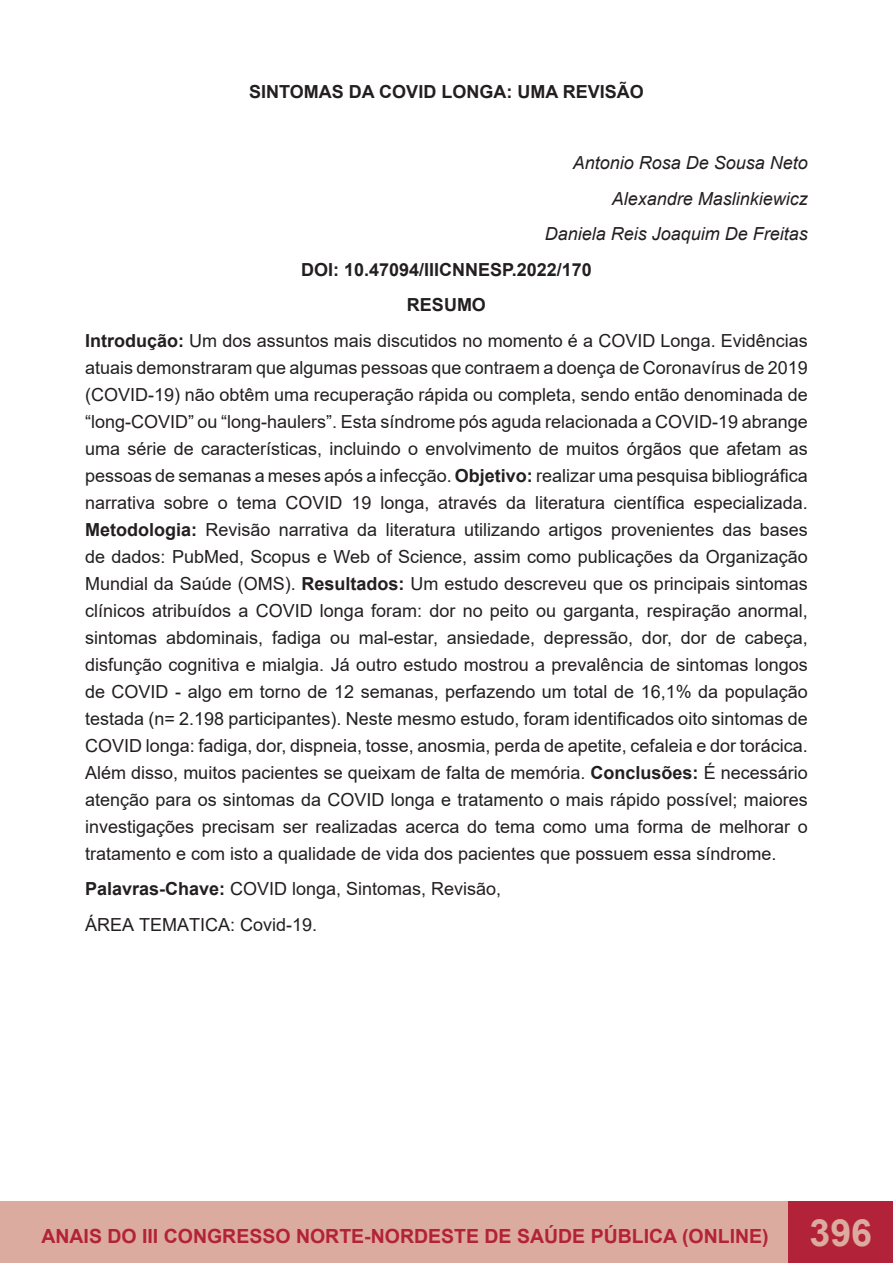
<style>
.page{position:relative;width:893px;height:1263px;background:#fff}
.page>*{position:absolute;margin:0;border:0;box-sizing:border-box;transform-origin:0 0}
.t1{font:700 19.5px "Arial";color:#b22238}
.t2{font:18px/27px "Arial";color:#231f20;text-align:justify}
.t3{font:italic 18px "Arial";color:#231f20}
.t4{font:700 18px "Arial";color:#231f20}
.s1{font-weight:700}
.s2{font-size:37.5px;color:#dcaba0}
</style>
<div class="page">
<div style="left:0;top:1201px;width:810px;height:62px;background:#dcaba0"></div>
<div style="left:789px;top:1201px;width:104px;height:62px;background:#b22238"></div>
<hr style="left:892px;top:1201px;width:1px;height:62px;background:#dcaba0">
<p class="t4" style="left:249px;top:79px;width:396px">SINTOMAS DA COVID LONGA: UMA REVISÃO</p>
<p class="t3" style="left:573px;top:151px;width:237px">Antonio Rosa De Sousa Neto</p>
<p class="t3" style="left:612px;top:187px;width:198px">Alexandre Maslinkiewicz</p>
<p class="t3" style="left:545px;top:222px;width:265px">Daniela Reis Joaquim De Freitas</p>
<p class="t4" style="left:301px;top:257px;width:292px">DOI: 10.47094/IIICNNESP.2022/170</p>
<p class="t4" style="left:407px;top:292px;width:81px">RESUMO</p>
<p class="t2" style="left:85px;top:327px;width:724px"><span class="s1">Introdução:</span> Um dos assuntos mais discutidos no momento é a COVID Longa. Evidências atuais demonstraram que algumas pessoas que contraem a doença de Coronavírus de 2019 (COVID-19) não obtêm uma recuperação rápida ou completa, sendo então denominada de “long-COVID” ou “long-haulers”. Esta síndrome pós aguda relacionada a COVID-19 abrange uma série de características, incluindo o envolvimento de muitos órgãos que afetam as pessoas de semanas a meses após a infecção. <span class="s1">Objetivo:</span> realizar uma pesquisa bibliográfica narrativa sobre o tema COVID 19 longa, através da literatura científica especializada.<br><span class="s1">Metodologia:</span> Revisão narrativa da literatura utilizando artigos provenientes das bases de dados: PubMed, Scopus e Web of Science, assim como publicações da Organização Mundial da Saúde (OMS). <span class="s1">Resultados:</span> Um estudo descreveu que os principais sintomas clínicos atribuídos a COVID longa foram: dor no peito ou garganta, respiração anormal, sintomas abdominais, fadiga ou mal-estar, ansiedade, depressão, dor, dor de cabeça, disfunção cognitiva e mialgia. Já outro estudo mostrou a prevalência de sintomas longos de COVID - algo em torno de 12 semanas, perfazendo um total de 16,1% da população testada (n= 2.198 participantes). Neste mesmo estudo, foram identificados oito sintomas de COVID longa: fadiga, dor, dispneia, tosse, anosmia, perda de apetite, cefaleia e dor torácica.<br>Além disso, muitos pacientes se queixam de falta de memória. <span class="s1">Conclusões:</span> É necessário atenção para os sintomas da COVID longa e tratamento o mais rápido possível; maiores investigações precisam ser realizadas acerca do tema como uma forma de melhorar o tratamento e com isto a qualidade de vida dos pacientes que possuem essa síndrome.</p>
<p class="t2" style="left:85px;top:875px;width:418px"><span class="s1">Palavras-Chave:</span> COVID longa, Sintomas, Revisão,</p>
<p class="t2" style="left:85px;top:911px;width:234px">ÁREA TEMATICA: Covid-19.</p>
<p class="t1" style="left:41px;top:1222px;width:832px">ANAIS DO III CONGRESSO NORTE-NORDESTE DE SAÚDE PÚBLICA (ONLINE) <span class="s2">396</span></p>
</div>
